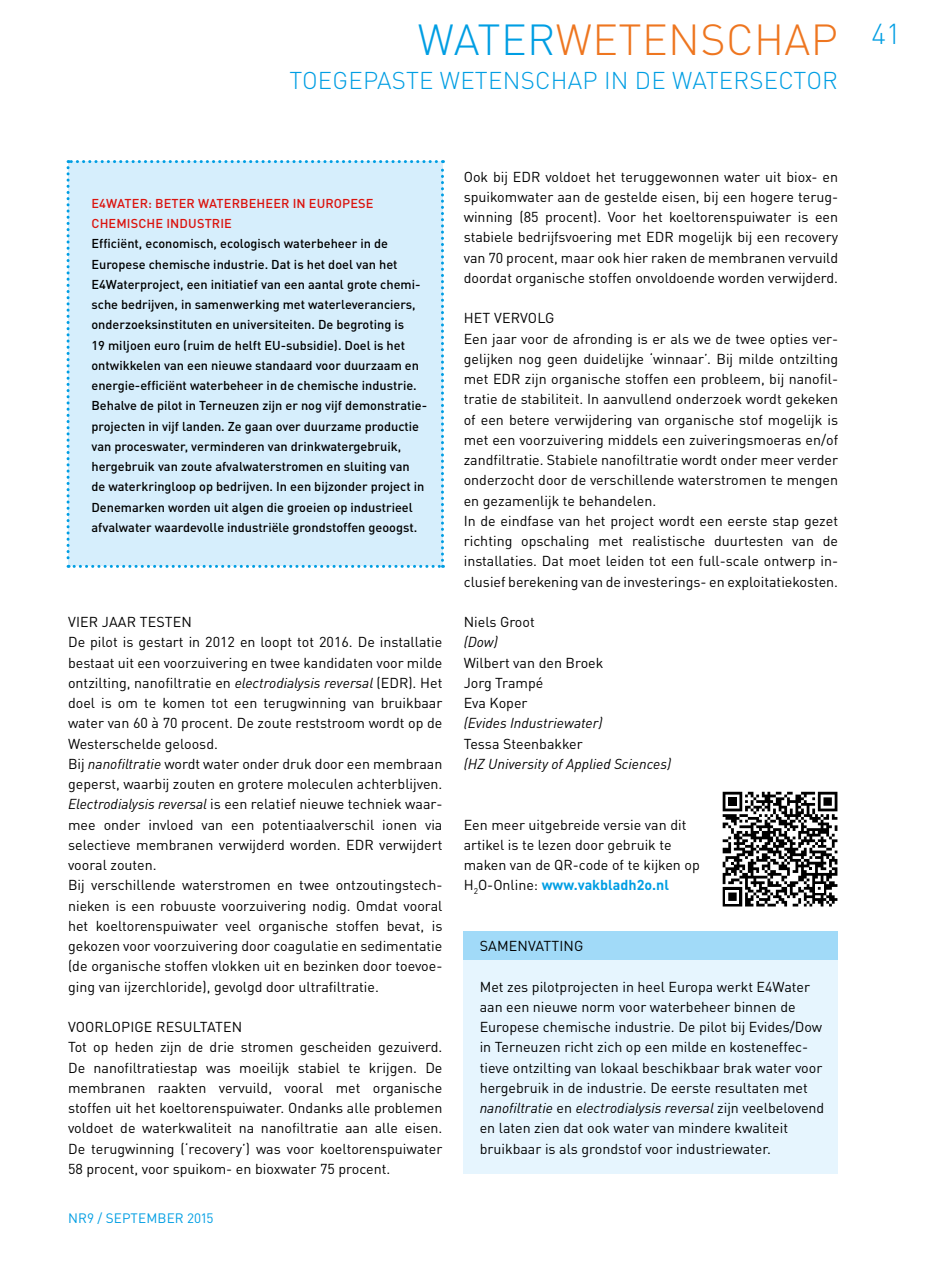
<style>
.page{position:relative;width:936px;height:1263px;background:#fff}
.page>*{position:absolute;margin:0;border:0;box-sizing:border-box;transform-origin:0 0}
.t1{font:300 42.9px "DIN Pro";letter-spacing:.01em;color:#ee7620}
.t2{font:300 28.5px "DIN Pro";color:#009ee3}
.t3{font:300 24px "DIN Pro";letter-spacing:.01em;color:#009ee3}
.t4{font:14.25px/20.2px "DIN Pro";color:#000}
.t5{font:italic 14.25px "DIN Pro";color:#000}
.t6{font:13.5px "DIN Pro";letter-spacing:.01em;color:#009ee3}
.t7{font:500 12.75px/20.2px "DIN Pro";color:#000}
.t8{font:500 12.75px/20.2px "DIN Pro";letter-spacing:.01em;color:#db130e}
.s1{color:#009ee3}
.s2{font-style:italic}
.s3{font-weight:700;color:#009ee3}
</style>
<div class="page">
<div style="left:463px;top:950px;width:375px;height:224px;background:#e6f5fe"></div>
<div style="left:463px;top:931px;width:375px;height:28px;background:#a1daf8"></div>
<div style="left:67px;top:160px;width:377px;height:408px;background:#d6eefc"></div>
<svg style="left:722px;top:791px;width:116px;height:116px"></svg>
<svg style="left:722px;top:792px;width:115px;height:114px"></svg>
<h1 class="t1" style="left:418px;top:6px;width:421px"><span class="s1">WATER</span>WETENSCHAP</h1>
<h3 class="t3" style="left:289px;top:62px;width:550px">TOEGEPASTE WETENSCHAP IN DE WATERSECTOR</h3>
<p class="t8" style="left:91px;top:192px;width:283px">E4WATER: BETER WATERBEHEER IN EUROPESE<br>CHEMISCHE INDUSTRIE</p>
<p class="t7" style="left:91px;top:232px;width:337px">Efficiënt, economisch, ecologisch waterbeheer in de Europese chemische industrie. Dat is het doel van het E4Waterproject, een initiatief van een aantal grote chemi&shy;sche bedrijven, in samenwerking met waterleveranciers, onderzoeksinstituten en universiteiten. De begroting is<br>19 miljoen euro (ruim de helft EU-subsidie). Doel is het ontwikkelen van een nieuwe standaard voor duurzaam en energie-efficiënt waterbeheer in de chemische industrie.<br>Behalve de pilot in Terneuzen zijn er nog vijf demonstratie&shy;projecten in vijf landen. Ze gaan over duurzame productie van proceswater, verminderen van drinkwatergebruik, hergebruik van zoute afvalwaterstromen en sluiting van<br>de waterkringloop op bedrijven. In een bijzonder project in Denemarken worden uit algen die groeien op industrieel afvalwater waardevolle industriële grondstoffen geoogst.</p>
<p class="t4" style="left:68px;top:610px;width:376px">VIER JAAR TESTEN<br>De pilot is gestart in 2012 en loopt tot 2016. De installatie bestaat uit een voorzuivering en twee kandidaten voor milde ontzilting, nanofiltratie en <span class="s2">electrodialysis reversal</span> (EDR). Het doel is om te komen tot een terugwinning van bruikbaar water van 60 à 70 procent. De zoute reststroom wordt op de Westerschelde geloosd.<br>Bij <span class="s2">nanofiltratie</span> wordt water onder druk door een membraan geperst, waarbij zouten en grotere moleculen achterblijven.<br><span class="s2">Electrodialysis reversal</span> is een relatief nieuwe techniek waar&shy;mee onder invloed van een potentiaalverschil ionen via selectieve membranen verwijderd worden. EDR verwijdert vooral zouten.<br>Bij verschillende waterstromen en twee ontzoutingstech&shy;nieken is een robuuste voorzuivering nodig. Omdat vooral het koeltorenspuiwater veel organische stoffen bevat, is gekozen voor voorzuivering door coagulatie en sedimentatie (de organische stoffen vlokken uit en bezinken door toevoe&shy;ging van ijzerchloride), gevolgd door ultrafiltratie.</p>
<p class="t4" style="left:68px;top:1015px;width:376px">VOORLOPIGE RESULTATEN<br>Tot op heden zijn de drie stromen gescheiden gezuiverd.<br>De nanofiltratiestap was moeilijk stabiel te krijgen. De membranen raakten vervuild, vooral met organische stoffen uit het koeltorenspuiwater. Ondanks alle problemen voldoet de waterkwaliteit na nanofiltratie aan alle eisen.<br>De terugwinning (‘recovery’) was voor koeltorenspuiwater 58 procent, voor spuikom- en bioxwater 75 procent.</p>
<p class="t6" style="left:68px;top:1208px;width:147px">NR9 / SEPTEMBER 2015</p>
<p class="t4" style="left:463px;top:165px;width:376px;text-align:justify">Ook bij EDR voldoet het teruggewonnen water uit biox- en spuikomwater aan de gestelde eisen, bij een hogere terug&shy;winning (85 procent). Voor het koeltorenspuiwater is een stabiele bedrijfsvoering met EDR mogelijk bij een recovery van 70 procent, maar ook hier raken de membranen vervuild doordat organische stoffen onvoldoende worden verwijderd.</p>
<p class="t4" style="left:463px;top:307px;width:376px">HET VERVOLG<br>Een jaar voor de afronding is er als we de twee opties ver&shy;gelijken nog geen duidelijke ‘winnaar’. Bij milde ontzilting met EDR zijn organische stoffen een probleem, bij nanofil&shy;tratie de stabiliteit. In aanvullend onderzoek wordt gekeken of een betere verwijdering van organische stof mogelijk is met een voorzuivering middels een zuiveringsmoeras en/of zandfiltratie. Stabiele nanofiltratie wordt onder meer verder onderzocht door de verschillende waterstromen te mengen en gezamenlijk te behandelen.<br>In de eindfase van het project wordt een eerste stap gezet richting opschaling met realistische duurtesten van de installaties. Dat moet leiden tot een full-scale ontwerp in&shy;clusief berekening van de investerings- en exploitatiekosten.</p>
<p class="t4" style="left:463px;top:610px;width:73px">Niels Groot</p>
<p class="t5" style="left:463px;top:631px;width:36px">(Dow)</p>
<p class="t4" style="left:463px;top:651px;width:141px">Wilbert van den Broek<br>Jorg Trampé<br>Eva Koper</p>
<p class="t5" style="left:463px;top:712px;width:140px">(Evides Industriewater)</p>
<p class="t4" style="left:463px;top:732px;width:121px">Tessa Steenbakker</p>
<p class="t5" style="left:463px;top:753px;width:209px">(HZ University of Applied Sciences)</p>
<p class="t4" style="left:463px;top:813px;width:237px">Een meer uitgebreide versie van dit artikel is te lezen door gebruik te maken van de QR-code of te kijken op H<sub>2</sub>O-Online: <span class="s3">www.vakbladh2o.nl</span></p>
<p class="t4" style="left:479px;top:934px;width:105px">SAMENVATTING</p>
<p class="t4" style="left:479px;top:975px;width:346px">Met zes pilotprojecten in heel Europa werkt E4Water aan een nieuwe norm voor waterbeheer binnen de Europese chemische industrie. De pilot bij Evides/Dow in Terneuzen richt zich op een milde en kosteneffec&shy;tieve ontzilting van lokaal beschikbaar brak water voor hergebruik in de industrie. De eerste resultaten met <span class="s2">nanofiltratie</span> en <span class="s2">electrodialysis reversal</span> zijn veelbelovend en laten zien dat ook water van mindere kwaliteit bruikbaar is als grondstof voor industriewater.</p>
<h2 class="t2" style="left:871px;top:12px;width:31px">41</h2>
</div>
